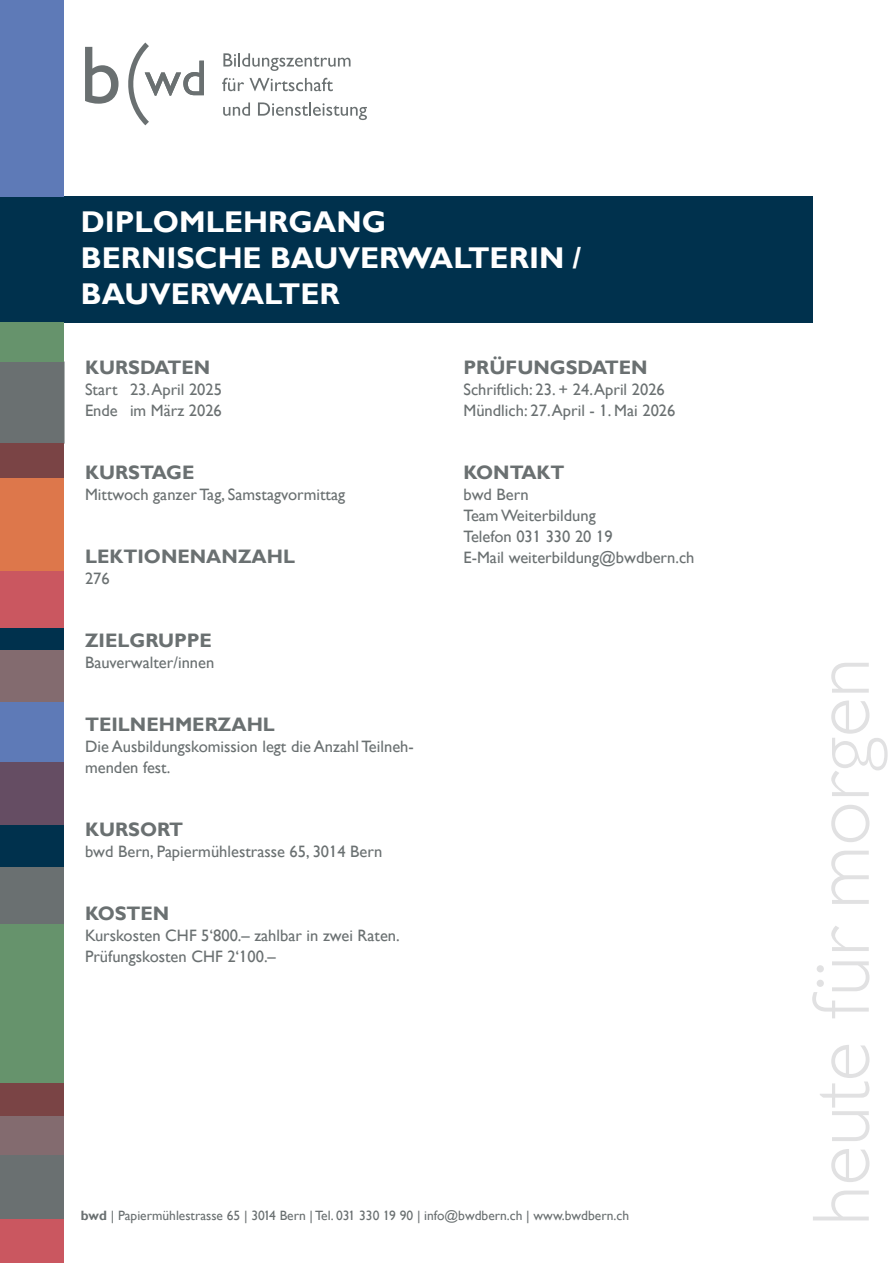
<style>
.page{position:relative;width:893px;height:1263px;background:#fff}
.page>*{position:absolute;margin:0;border:0;box-sizing:border-box;transform-origin:0 0}
.Untertitel{font:700 30px "Gill Sans";color:#fff}
.Factsheet_Headline_Inhalt{font:700 19.5px "Gill Sans";color:#6a7071}
.Factsheet_Inhalt{font:700 19.5px "Gill Sans";color:#6a7071}
.Factsheet_Headline_Inhalt-2{font:16.5px/21px "Gill Sans";color:#6a7071}
.Factsheet_Inhalt-2{font:16.5px/21px "Gill Sans";color:#6a7071}
.t1{font:13.5px "Gill Sans";color:#6a7071}
.s1{font-weight:700}
</style>
<div class="page">
<div style="left:0;top:197px;width:812px;height:126px;background:#00314d"></div>
<div style="left:0;top:362px;width:64px;height:81px;background:#6a7071"></div>
<div style="left:0;top:361px;width:65px;height:83px;border:2px solid #6a7071"></div>
<div style="left:0;top:867px;width:64px;height:57px;background:#6a7071"></div>
<div style="left:0;top:1155px;width:64px;height:64px;background:#6a7071"></div>
<div style="left:0;top:1219px;width:64px;height:44px;background:#ca5760"></div>
<div style="left:0;top:628px;width:64px;height:23px;background:#00314d"></div>
<div style="left:0;top:443px;width:64px;height:36px;background:#7a4445"></div>
<div style="left:0;top:0;width:64px;height:197px;background:#5e7ab7"></div>
<div style="left:0;top:761px;width:64px;height:65px;background:#654d63"></div>
<div style="left:0;top:479px;width:64px;height:93px;background:#dd774b"></div>
<div style="left:0;top:1116px;width:64px;height:39px;background:#836b6f"></div>
<div style="left:0;top:826px;width:64px;height:41px;background:#00314d"></div>
<div style="left:0;top:572px;width:64px;height:56px;background:#ca5760"></div>
<div style="left:0;top:924px;width:64px;height:159px;background:#66936c"></div>
<div style="left:0;top:702px;width:64px;height:59px;background:#5e7ab7"></div>
<div style="left:0;top:651px;width:64px;height:51px;background:#836b6f"></div>
<div style="left:0;top:1083px;width:64px;height:33px;background:#7a4445"></div>
<svg style="left:813px;top:1190px;width:56px;height:30px"></svg>
<svg style="left:831px;top:1149px;width:38px;height:33px"></svg>
<svg style="left:820px;top:1045px;width:49px;height:96px"></svg>
<svg style="left:812px;top:961px;width:57px;height:57px"></svg>
<svg style="left:831px;top:926px;width:38px;height:25px"></svg>
<svg style="left:831px;top:851px;width:38px;height:53px"></svg>
<svg style="left:831px;top:805px;width:38px;height:37px"></svg>
<svg style="left:831px;top:700px;width:57px;height:96px"></svg>
<svg style="left:831px;top:663px;width:38px;height:30px"></svg>
<svg style="left:85px;top:43px;width:119px;height:82px"></svg>
<svg style="left:223px;top:53px;width:128px;height:18px"></svg>
<svg style="left:222px;top:78px;width:111px;height:13px"></svg>
<svg style="left:223px;top:102px;width:27px;height:14px"></svg>
<svg style="left:258px;top:102px;width:109px;height:18px"></svg>
<div style="left:0;top:323px;width:64px;height:39px;background:#66936c"></div>
<p class="Untertitel" style="left:81px;top:204px;width:307px">DIPLOMLEHRGANG</p>
<p class="Untertitel" style="left:81px;top:240px;width:502px">BERNISCHE BAUVERWALTERIN /</p>
<p class="Untertitel" style="left:81px;top:276px;width:260px">BAUVERWALTER</p>
<p class="Factsheet_Inhalt" style="left:85px;top:356px;width:127px">KURSDATEN</p>
<p class="Factsheet_Inhalt-2" style="left:85px;top:379px;width:139px">Start 23. April 2025<br>Ende im März 2026</p>
<p class="Factsheet_Headline_Inhalt" style="left:85px;top:461px;width:111px">KURSTAGE</p>
<p class="Factsheet_Inhalt-2" style="left:85px;top:484px;width:262px">Mittwoch ganzer Tag, Samstagvormittag</p>
<p class="Factsheet_Inhalt" style="left:85px;top:545px;width:212px">LEKTIONENANZAHL</p>
<p class="Factsheet_Inhalt-2" style="left:85px;top:568px;width:26px">276</p>
<p class="Factsheet_Headline_Inhalt" style="left:85px;top:629px;width:128px">ZIELGRUPPE</p>
<p class="Factsheet_Headline_Inhalt-2" style="left:85px;top:652px;width:131px">Bauverwalter/innen</p>
<p class="Factsheet_Headline_Inhalt" style="left:85px;top:713px;width:191px">TEILNEHMERZAHL</p>
<p class="Factsheet_Headline_Inhalt-2" style="left:85px;top:736px;width:330px">Die Ausbildungskomission legt die Anzahl Teilneh&shy;menden fest.</p>
<p class="Factsheet_Headline_Inhalt" style="left:85px;top:818px;width:100px">KURSORT</p>
<p class="Factsheet_Headline_Inhalt-2" style="left:85px;top:841px;width:299px">bwd Bern, Papiermühlestrasse 65, 3014 Bern</p>
<p class="Factsheet_Headline_Inhalt" style="left:85px;top:902px;width:86px">KOSTEN</p>
<p class="Factsheet_Headline_Inhalt-2" style="left:85px;top:925px;width:316px">Kurskosten CHF 5‘800.– zahlbar in zwei Raten.</p>
<p class="Factsheet_Headline_Inhalt-2" style="left:85px;top:946px;width:192px">Prüfungskosten CHF 2‘100.–</p>
<p class="Factsheet_Headline_Inhalt" style="left:463px;top:355px;width:186px">PRÜFUNGSDATEN</p>
<p class="Factsheet_Headline_Inhalt-2" style="left:463px;top:379px;width:203px">Schriftlich: 23. + 24. April 2026</p>
<p class="Factsheet_Headline_Inhalt-2" style="left:463px;top:400px;width:213px">Mündlich: 27. April - 1. Mai 2026</p>
<p class="Factsheet_Headline_Inhalt" style="left:463px;top:460px;width:103px">KONTAKT</p>
<p class="Factsheet_Headline_Inhalt-2" style="left:463px;top:484px;width:67px">bwd Bern</p>
<p class="Factsheet_Headline_Inhalt-2" style="left:463px;top:505px;width:134px">Team Weiterbildung</p>
<p class="Factsheet_Headline_Inhalt-2" style="left:463px;top:526px;width:151px">Telefon 031 330 20 19</p>
<p class="Factsheet_Headline_Inhalt-2" style="left:463px;top:547px;width:232px">E-Mail weiterbildung@bwdbern.ch</p>
<p class="t1" style="left:81px;top:1207px;width:550px"><span class="s1">bwd</span> | Papiermühlestrasse 65 | 3014 Bern | Tel. 031 330 19 90 | info@bwdbern.ch | www.bwdbern.ch</p>
</div>
